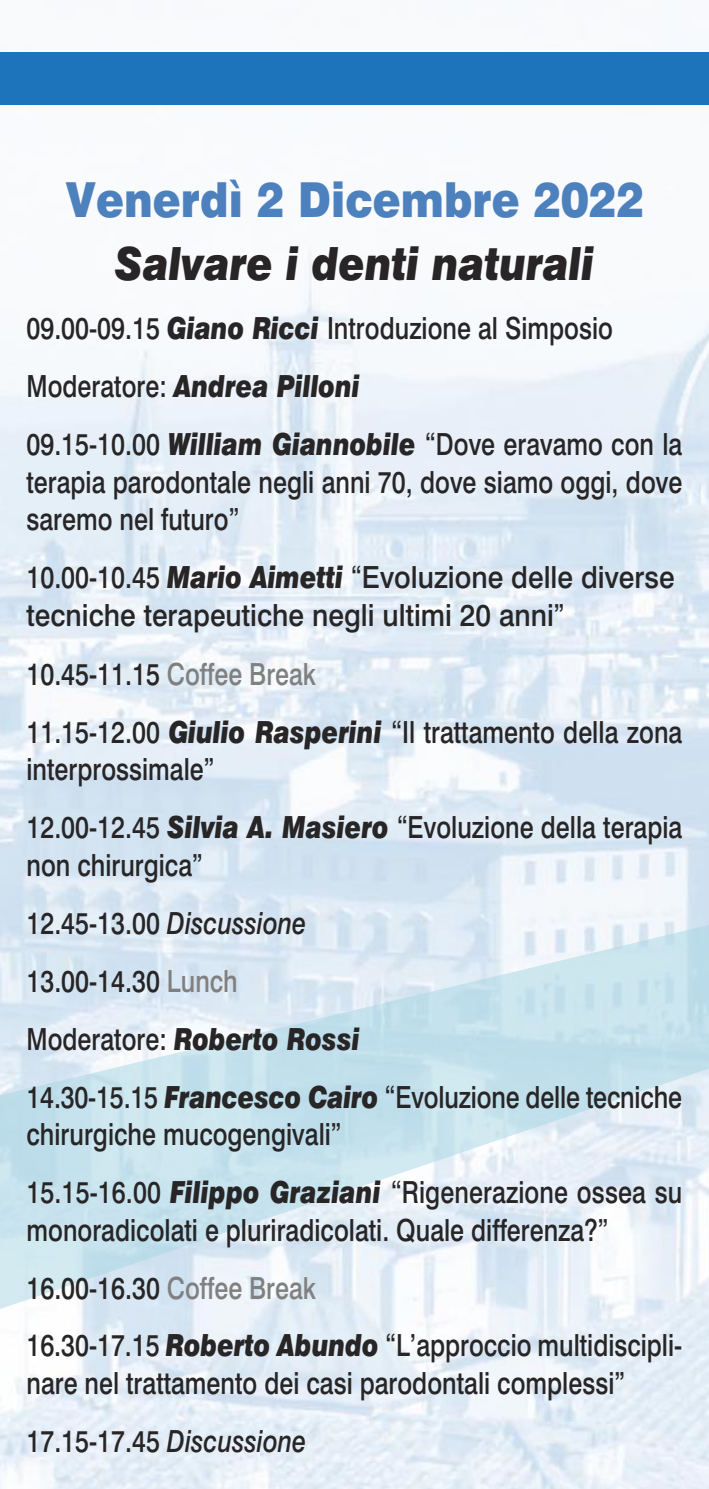
<style>
.page{position:relative;width:709px;height:1489px;background:#fff}
.page>*{position:absolute;margin:0;border:0;box-sizing:border-box;transform-origin:0 0}
.t1{font:900 48.25px "Swiss 721 BT";color:#4d81bd;scale:.87 1}
.t2{font:italic 900 45.75px "Swiss 721 BT";color:#272526;scale:.87 1}
.t3{font:500 30.5px/57.8px "Swiss 721 BT";color:#272526;scale:.82 1}
.s1{font-weight:900;font-style:italic}
.s2{color:#808080}
.s3{font-style:italic}
</style>
<div class="page">
<img style="left:0;top:250px;width:709px;height:495px">
<svg style="left:0;top:745px;width:709px;height:743px;background:#dbe9f3"></svg>
<div style="left:0;top:52px;width:709px;height:53px;background:#1d74bb"></div>
<p class="t1" style="left:65px;top:172px;width:666px">Venerdì 2 Dicembre 2022</p>
<p class="t2" style="left:115px;top:247px;width:552px">Salvare i denti naturali</p>
<p class="t3" style="left:26px;top:302px;width:801px">09.00-09.15 <span class="s1">Giano Ricci</span> Introduzione al Simposio<br>Moderatore: <span class="s1">Andrea Pilloni<br></span>09.15-10.00 <span class="s1">William Giannobile</span> “Dove eravamo con la</p>
<p class="t3" style="left:26px;top:466px;width:801px;line-height:37.5px">terapia parodontale negli anni 70, dove siamo oggi, dove saremo nel futuro”</p>
<p class="t3" style="left:26px;top:561px;width:792px;line-height:37.8px">10.00-10.45 <span class="s1">Mario Aimetti</span> “Evoluzione delle diverse tecniche terapeutiche negli ultimi 20 anni”</p>
<p class="t3" style="left:26px;top:648px;width:801px">10.45-11.15 <span class="s2">Coffee Break<br></span>11.15-12.00 <span class="s1">Giulio Rasperini</span> “Il trattamento della zona</p>
<p class="t3" style="left:26px;top:743px;width:801px">interprossimale”<br>12.00-12.45 <span class="s1">Silvia A. Masiero</span> “Evoluzione della terapia</p>
<p class="t3" style="left:26px;top:839px;width:801px">non chirurgica”<br>12.45-13.00 <span class="s3">Discussione<br></span>13.00-14.30 <span class="s2">Lunch<br></span>Moderatore: <span class="s1">Roberto Rossi<br></span>14.30-15.15 <span class="s1">Francesco Cairo</span> “Evoluzione delle tecniche</p>
<p class="t3" style="left:26px;top:1108px;width:801px">chirurgiche mucogengivali”<br>15.15-16.00 <span class="s1">Filippo Graziani</span> “Rigenerazione ossea su</p>
<p class="t3" style="left:26px;top:1204px;width:801px">monoradicolati e pluriradicolati. Quale differenza?”<br>16.00-16.30 <span class="s2">Coffee Break<br></span>16.30-17.15 <span class="s1">Roberto Abundo</span> “L’approccio multidiscipli-</p>
<p class="t3" style="left:26px;top:1357px;width:731px">nare nel trattamento dei casi parodontali complessi”<br>17.15-17.45 <span class="s3">Discussione</span></p>
</div>
